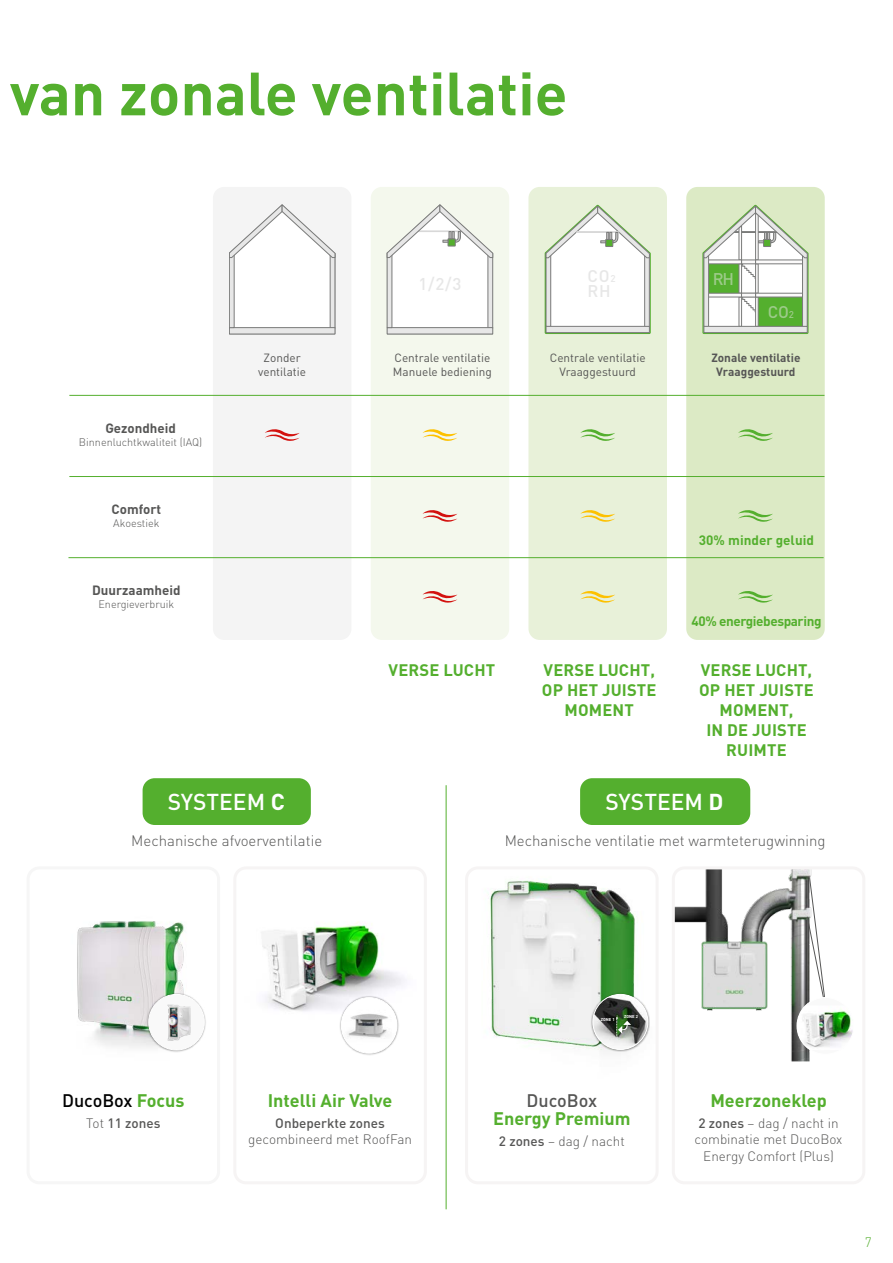
<style>
.page{position:relative;width:893px;height:1263px;background:#fff}
.page>*{position:absolute;margin:0;border:0;box-sizing:border-box;transform-origin:0 0}
.t1{font:700 60px "DINOT";color:#54af2e}
.t2{font:500 22.8px "DINOT";color:#fff}
.t3{font:700 18px "DINOT";color:#54af2e}
.t4{font:500 18px "DINOT";color:#000}
.t5{font:500 18px "DINOT";color:#565655}
.t6{font:500 16.8px/15.8px "DINOT";letter-spacing:.025em;color:#e7e7e7}
.t7{font:700 16.5px/19.8px "DINOT";letter-spacing:.01em;color:#54af2e;text-align:center}
.t8{font:300 15px "DINOT";color:#565655}
.t9{font:300 13.5px/16.5px "DINOT";color:#565655;text-align:center}
.t10{font:500 13.5px "DINOT";color:#565655}
.t11{font:700 13.5px "DINOT";letter-spacing:-.03em;color:#54af2e}
.t12{font:700 13.5px "DINOT";color:#54af2e}
.t13{font:300 13.5px "DINOT";color:#54af2e}
.t14{font:700 13.35px "DINOT";color:#565655}
.t15{font:11.85px/14.2px "DINOT";color:#565655;text-align:center}
.t16{font:700 11.85px/14.2px "DINOT";color:#565655;text-align:center}
.t17{font:300 10.8px "DINOT";color:#565655}
.t18{font:700 4.2px "DINOT";color:#fff}
.s1{font-size:9.75px}
.s2{font-weight:700}
.s3{font-weight:700;color:#54af2e}
.s4{font-weight:300}
.s5{font-weight:500}
</style>
<div class="page">
<div style="left:213px;top:187px;width:138px;height:453px;background:#f4f4f4;border-radius:11px"></div>
<div style="left:371px;top:187px;width:138px;height:453px;background:#f4f8ed;border-radius:11px"></div>
<div style="left:528px;top:187px;width:139px;height:453px;background:#e8f1d9;border-radius:11px"></div>
<div style="left:686px;top:187px;width:139px;height:453px;background:#dceac5;border-radius:11px"></div>
<hr style="left:69px;top:395px;width:755px;height:1px;background:#54af2e">
<hr style="left:69px;top:476px;width:755px;height:1px;background:#54af2e">
<hr style="left:68px;top:557px;width:756px;height:1px;background:#54af2e">
<svg style="left:265px;top:429px;width:35px;height:12px"></svg>
<svg style="left:422px;top:510px;width:35px;height:12px"></svg>
<svg style="left:422px;top:591px;width:35px;height:12px"></svg>
<svg style="left:422px;top:429px;width:35px;height:12px"></svg>
<svg style="left:580px;top:510px;width:35px;height:12px"></svg>
<svg style="left:580px;top:591px;width:35px;height:12px"></svg>
<svg style="left:580px;top:429px;width:35px;height:12px"></svg>
<svg style="left:738px;top:510px;width:35px;height:12px"></svg>
<svg style="left:738px;top:591px;width:35px;height:12px"></svg>
<svg style="left:738px;top:429px;width:35px;height:12px"></svg>
<svg style="left:229px;top:205px;width:106px;height:129px"></svg>
<svg style="left:387px;top:205px;width:106px;height:129px"></svg>
<svg style="left:545px;top:205px;width:106px;height:129px"></svg>
<svg style="left:702px;top:205px;width:106px;height:129px"></svg>
<img style="left:77px;top:921px;width:108px;height:127px">
<div style="left:146px;top:992px;width:61px;height:60px;background:#000;opacity:.5"></div>
<img style="left:149px;top:994px;width:55px;height:56px;border-radius:28px">
<div style="left:148px;top:994px;width:57px;height:56px;border:1px solid #fff;border-radius:50%"></div>
<div style="left:27px;top:866px;width:193px;height:318px;border:3px solid #f6f6f6;border-radius:11px"></div>
<img style="left:261px;top:922px;width:144px;height:89px">
<div style="left:233px;top:866px;width:194px;height:318px;border:3px solid #f6f4f4;border-radius:11px"></div>
<img style="left:469px;top:870px;width:186px;height:178px">
<div style="left:590px;top:992px;width:60px;height:60px;background:#000;opacity:.5"></div>
<img style="left:593px;top:995px;width:55px;height:54px">
<div style="left:593px;top:994px;width:55px;height:56px;border:1px solid #fff;border-radius:50%"></div>
<svg style="left:616px;top:1017px;width:15px;height:21px"></svg>
<div style="left:465px;top:866px;width:194px;height:318px;border:3px solid #f6f4f4;border-radius:11px"></div>
<img style="left:676px;top:870px;width:185px;height:191px">
<svg style="left:807px;top:877px;width:18px;height:122px"></svg>
<div style="left:797px;top:997px;width:57px;height:57px;background:#f9f9f9;border-radius:50%"></div>
<img style="left:797px;top:1005px;width:57px;height:45px">
<div style="left:797px;top:997px;width:57px;height:58px;border:1px solid #fff;border-radius:50%"></div>
<div style="left:672px;top:866px;width:193px;height:318px;border:3px solid #f6f4f4;border-radius:11px"></div>
<div style="left:339px;top:995px;width:60px;height:60px;background:#000;opacity:.5"></div>
<div style="left:341px;top:997px;width:56px;height:56px;background:#fff;border-radius:50%"></div>
<img style="left:341px;top:1004px;width:56px;height:42px">
<div style="left:341px;top:997px;width:56px;height:56px;border:1px solid #fff;border-radius:50%"></div>
<hr style="left:446px;top:785px;width:1px;height:424px;background:#54af2e">
<div style="left:143px;top:778px;width:168px;height:47px;background:#54af2e;border-radius:12px"></div>
<div style="left:580px;top:778px;width:170px;height:47px;background:#54af2e;border-radius:12px"></div>
<h1 class="t1" style="left:10px;top:53px;width:559px">van zonale ventilatie</h1>
<p class="t6" style="left:587px;top:267px;width:30px">CO<span class="s1">2<br></span>RH</p>
<p class="t6" style="left:418px;top:275px;width:45px">1/2/3</p>
<p class="t6" style="left:712px;top:270px;width:23px">RH</p>
<p class="t6" style="left:767px;top:303px;width:28px">CO<span class="s1">2</span></p>
<p class="t14" style="left:105px;top:419px;width:72px">Gezondheid</p>
<p class="t17" style="left:79px;top:435px;width:125px">Binnenluchtkwaliteit (IAQ)</p>
<p class="t14" style="left:112px;top:500px;width:51px">Comfort</p>
<p class="t17" style="left:113px;top:516px;width:48px">Akoestiek</p>
<p class="t14" style="left:92px;top:581px;width:90px">Duurzaamheid</p>
<p class="t17" style="left:98px;top:597px;width:77px">Energieverbruik</p>
<p class="t15" style="left:258px;top:350px;width:49px">Zonder ventilatie</p>
<p class="t15" style="left:393px;top:350px;width:100px;text-align:left">Centrale ventilatie<br>Manuele bediening</p>
<p class="t15" style="left:550px;top:350px;width:97px">Centrale ventilatie<br>Vraaggestuurd</p>
<p class="t16" style="left:711px;top:350px;width:91px">Zonale ventilatie<br>Vraaggestuurd</p>
<p class="t12" style="left:699px;top:531px;width:117px">30% minder geluid</p>
<p class="t11" style="left:691px;top:612px;width:131px">40% energiebesparing</p>
<p class="t7" style="left:389px;top:660px;width:108px">VERSE LUCHT</p>
<p class="t7" style="left:542px;top:660px;width:116px">VERSE LUCHT,<br>OP HET JUISTE<br>MOMENT</p>
<p class="t7" style="left:699px;top:660px;width:116px">VERSE LUCHT,<br>OP HET JUISTE<br>MOMENT,<br>IN DE JUISTE<br>RUIMTE</p>
<h2 class="t2" style="left:168px;top:786px;width:119px">SYSTEEM <span class="s2">C</span></h2>
<h2 class="t2" style="left:605px;top:786px;width:119px">SYSTEEM <span class="s2">D</span></h2>
<p class="t8" style="left:131px;top:830px;width:192px">Mechanische afvoerventilatie</p>
<p class="t8" style="left:505px;top:830px;width:322px">Mechanische ventilatie met warmteterugwinning</p>
<h3 class="t4" style="left:62px;top:1088px;width:124px">DucoBox <span class="s3">Focus</span></h3>
<p class="t10" style="left:86px;top:1113px;width:76px"><span class="s4">Tot</span> 11 zones</p>
<h3 class="t3" style="left:268px;top:1088px;width:126px">Intelli Air Valve</h3>
<p class="t10" style="left:275px;top:1113px;width:111px">Onbeperkte zones</p>
<p class="t9" style="left:248px;top:1130px;width:165px">gecombineerd met RoofFan</p>
<p class="t18" style="left:601px;top:1017px;width:15px">ZONE 1</p>
<p class="t18" style="left:624px;top:1014px;width:15px">ZONE 2</p>
<h3 class="t5" style="left:526px;top:1088px;width:72px">DucoBox</h3>
<h3 class="t3" style="left:493px;top:1106px;width:139px">Energy Premium</h3>
<p class="t9" style="left:499px;top:1132px;width:127px"><span class="s5">2 zones</span> – dag / nacht</p>
<h3 class="t3" style="left:710px;top:1088px;width:118px">Meerzoneklep</h3>
<p class="t9" style="left:695px;top:1114px;width:149px"><span class="s5">2 zones</span> – dag / nacht in combinatie met DucoBox<br>Energy Comfort (Plus)</p>
<p class="t13" style="left:865px;top:1233px;width:8px">7</p>
</div>
